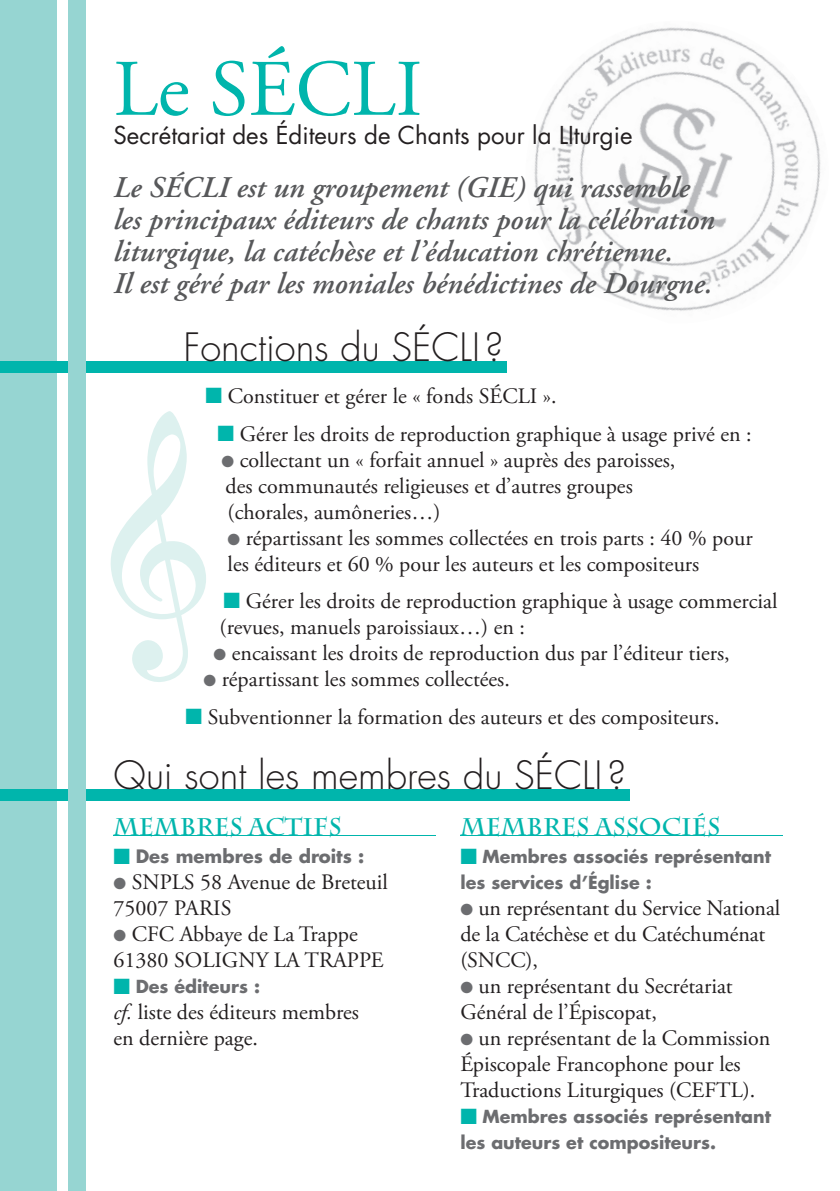
<style>
.page{position:relative;width:840px;height:1191px;background:#fff}
.page>*{position:absolute;margin:0;border:0;box-sizing:border-box;transform-origin:0 0}
.t1{font:80px "Adobe Garamond Pro";color:#00b5ac}
.t2{font:300 38px "Futura";color:#231f20}
.t3{font:italic 600 30px/32px "Adobe Garamond";color:#57585a}
.t4{font:24px "Futura";color:#231f20}
.t5{font:700 24px "Charlemagne Std";color:#00b5ac}
.t6{font:22px/26px "Adobe Garamond Pro";color:#231f20}
.t7{font:700 18px "Futura";color:#6c6d70}
.t8{font:700 17.6px/26px "Futura";color:#6c6d70}
.s1{color:#00b5ac}
.s2{color:#6c6d70}
.s3{font-style:italic}
</style>
<div class="page">
<div style="left:0;top:0;width:57px;height:1191px;background:#96d5d2"></div>
<div style="left:0;top:789px;width:629px;height:12px;background:#00b5ac"></div>
<div style="left:0;top:361px;width:506px;height:12px;background:#00b5ac"></div>
<svg style="left:545px;top:30px;width:265px;height:85px"></svg>
<img style="left:534px;top:115px;width:287px;height:196px">
<hr style="left:113px;top:834px;width:323px;height:1px;background:#00b5ac">
<hr style="left:460px;top:834px;width:322px;height:1px;background:#00b5ac">
<div style="left:68px;top:0;width:17px;height:1191px;background:#96d5d2"></div>
<svg style="left:110px;top:411px;width:96px;height:271px"></svg>
<h1 class="t1" style="left:113px;top:41px;width:310px">Le SÉCLI</h1>
<p class="t4" style="left:113px;top:119px;width:520px">Secrétariat des Éditeurs de Chants pour la LIturgie</p>
<h3 class="t3" style="left:113px;top:172px;width:602px">Le SÉCLI est un groupement (GIE) qui rassemble les principaux éditeurs de chants pour la célébration liturgique, la catéchèse et l’éducation chrétienne.<br>Il est géré par les moniales bénédictines de Dourgne.</h3>
<h2 class="t2" style="left:183px;top:324px;width:321px">Fonctions du SÉCLI ?</h2>
<p class="t6" style="left:205px;top:384px;width:352px"><span class="s1">■</span> Constituer et gérer le « fonds SÉCLI ».</p>
<p class="t6" style="left:217px;top:421px;width:535px"><span class="s1">■</span> Gérer les droits de reproduction graphique à usage privé en :</p>
<p class="t6" style="left:221px;top:447px;width:455px"><span class="s2">●</span> collectant un « forfait annuel » auprès des paroisses, des communautés religieuses et d’autres groupes (chorales, aumôneries…)</p>
<p class="t6" style="left:227px;top:525px;width:526px"><span class="s2">●</span> répartissant les sommes collectées en trois parts : 40 % pour les éditeurs et 60 % pour les auteurs et les compositeurs</p>
<p class="t6" style="left:219px;top:589px;width:559px"><span class="s1">■</span> Gérer les droits de reproduction graphique à usage commercial (revues, manuels paroissiaux…) en :</p>
<p class="t6" style="left:213px;top:641px;width:517px"><span class="s2">●</span> encaissant les droits de reproduction dus par l’éditeur tiers,</p>
<p class="t6" style="left:203px;top:667px;width:307px"><span class="s2">●</span> répartissant les sommes collectées.</p>
<p class="t6" style="left:185px;top:704px;width:535px"><span class="s1">■</span> Subventionner la formation des auteurs et des compositeurs.</p>
<h2 class="t2" style="left:113px;top:752px;width:513px">Qui sont les membres du SÉCLI ?</h2>
<p class="t5" style="left:113px;top:812px;width:229px">MEMBRES ACTIFS</p>
<p class="t7" style="left:113px;top:844px;width:252px"><span class="s1">■</span> Des membres de droits :</p>
<p class="t6" style="left:113px;top:870px;width:276px"><span class="s2">●</span> SNPLS 58 Avenue de Breteuil<br>75007 PARIS</p>
<p class="t6" style="left:113px;top:922px;width:271px"><span class="s2">●</span> CFC Abbaye de La Trappe<br>61380 SOLIGNY LA TRAPPE</p>
<p class="t8" style="left:113px;top:973px;width:148px"><span class="s1">■</span> Des éditeurs :</p>
<p class="t6" style="left:113px;top:1000px;width:247px"><span class="s3">cf.</span> liste des éditeurs membres en dernière page.</p>
<p class="t5" style="left:460px;top:812px;width:261px">MEMBRES ASSOCIÉS</p>
<p class="t8" style="left:460px;top:843px;width:312px"><span class="s1">■</span> Membres associés représentant les services d’Église :</p>
<p class="t6" style="left:460px;top:896px;width:321px"><span class="s2">●</span> un représentant du Service National de la Catéchèse et du Catéchuménat (SNCC),</p>
<p class="t6" style="left:460px;top:974px;width:274px"><span class="s2">●</span> un représentant du Secrétariat<br>Général de l’Épiscopat,</p>
<p class="t6" style="left:460px;top:1026px;width:311px"><span class="s2">●</span> un représentant de la Commission<br>Épiscopale Francophone pour les<br>Traductions Liturgiques (CEFTL).</p>
<p class="t8" style="left:460px;top:1103px;width:312px"><span class="s1">■</span> Membres associés représentant les auteurs et compositeurs.</p>
</div>
